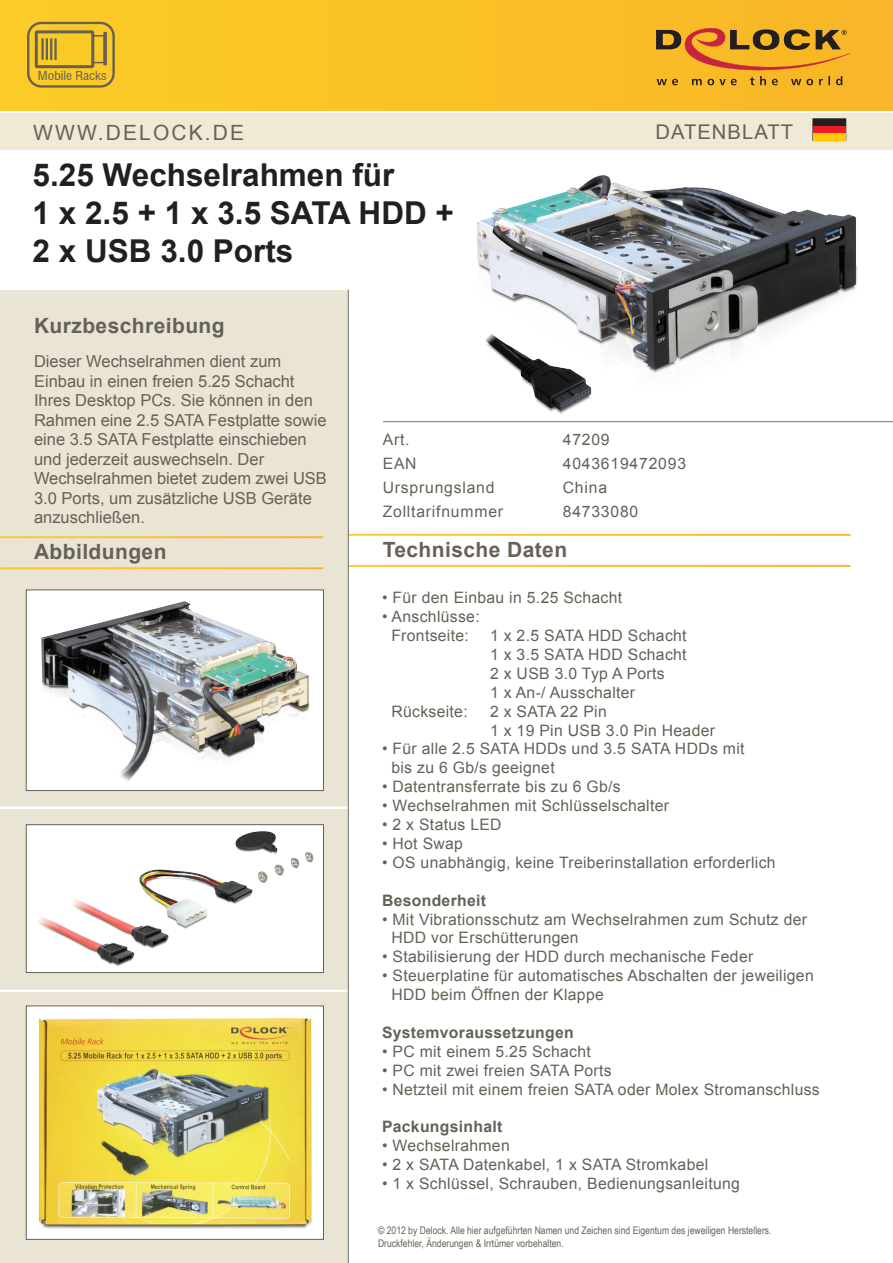
<style>
.page{position:relative;width:893px;height:1263px;background:#fff}
.page>*{position:absolute;margin:0;border:0;box-sizing:border-box;transform-origin:0 0}
.t1{font:700 31.5px/37.8px "Arial";color:#231f20}
.t2{font:700 21px "Arial";letter-spacing:.02em;color:#656156}
.t3{font:700 21px "Arial";letter-spacing:.02em;color:#676255}
.t4{font:21px "Arial";letter-spacing:.1em;color:#656156}
.t5{font:20.25px "Arial";letter-spacing:.05em;color:#656156}
.t6{font:16.5px/19.5px "Arial";color:#656156}
.t7{font:15.75px/18.9px "Arial";letter-spacing:.02em;color:#656156}
.t8{font:15.75px/24px "Arial";letter-spacing:.05em;color:#656156}
.t9{font:700 15.75px "Arial";letter-spacing:.02em;color:#656156}
.t10{font:condensed 12.15px "Swiss 721 BT";color:#656156;scale:1.11 1}
.t11{font:10.5px/13.5px "Arial Narrow";color:#676255}
</style>
<div class="page">
<div style="left:0;top:0;width:893px;height:110px;background:#fac226"></div>
<div style="left:0;top:114px;width:893px;height:36px;background:#efe9d5"></div>
<div style="left:813px;top:119px;width:33px;height:7px;background:#231f20"></div>
<svg style="left:349px;top:534px;width:501px;height:33px"></svg>
<div style="left:0;top:290px;width:349px;height:973px;background:#e9e4d3"></div>
<svg style="left:0;top:536px;width:10px;height:33px"></svg>
<svg style="left:10px;top:536px;width:11px;height:33px"></svg>
<svg style="left:21px;top:536px;width:10px;height:33px"></svg>
<svg style="left:31px;top:536px;width:11px;height:33px"></svg>
<svg style="left:42px;top:536px;width:10px;height:33px"></svg>
<svg style="left:52px;top:536px;width:11px;height:33px"></svg>
<svg style="left:63px;top:536px;width:10px;height:33px"></svg>
<svg style="left:73px;top:536px;width:10px;height:33px"></svg>
<svg style="left:83px;top:536px;width:11px;height:33px"></svg>
<svg style="left:94px;top:536px;width:10px;height:33px"></svg>
<svg style="left:104px;top:536px;width:11px;height:33px"></svg>
<svg style="left:115px;top:536px;width:10px;height:33px"></svg>
<svg style="left:125px;top:536px;width:11px;height:33px"></svg>
<svg style="left:136px;top:536px;width:10px;height:33px"></svg>
<svg style="left:146px;top:536px;width:10px;height:33px"></svg>
<svg style="left:156px;top:536px;width:11px;height:33px"></svg>
<svg style="left:167px;top:536px;width:10px;height:33px"></svg>
<svg style="left:177px;top:536px;width:11px;height:33px"></svg>
<svg style="left:188px;top:536px;width:10px;height:33px"></svg>
<svg style="left:198px;top:536px;width:10px;height:33px"></svg>
<svg style="left:208px;top:536px;width:11px;height:33px"></svg>
<svg style="left:219px;top:536px;width:10px;height:33px"></svg>
<svg style="left:229px;top:536px;width:11px;height:33px"></svg>
<svg style="left:240px;top:536px;width:10px;height:33px"></svg>
<svg style="left:250px;top:536px;width:11px;height:33px"></svg>
<svg style="left:261px;top:536px;width:10px;height:33px"></svg>
<svg style="left:271px;top:536px;width:10px;height:33px"></svg>
<svg style="left:281px;top:536px;width:11px;height:33px"></svg>
<svg style="left:292px;top:536px;width:10px;height:33px"></svg>
<svg style="left:302px;top:536px;width:11px;height:33px"></svg>
<svg style="left:313px;top:536px;width:10px;height:33px"></svg>
<hr style="left:323px;top:536px;width:1px;height:33px;background:#f8b52c">
<hr style="left:383px;top:421px;width:510px;height:1px;background:#70726e">
<hr style="left:0;top:807px;width:349px;height:2px;background:#fff">
<hr style="left:0;top:990px;width:349px;height:2px;background:#fff">
<hr style="left:348px;top:290px;width:1px;height:973px;background:#70726e">
<svg style="left:656px;top:28px;width:195px;height:57px"></svg>
<svg style="left:27px;top:22px;width:88px;height:66px"></svg>
<img style="left:477px;top:123px;width:380px;height:291px">
<div style="left:26px;top:590px;width:297px;height:200px;background:#fff"></div>
<div style="left:26px;top:590px;width:298px;height:201px;border:1px solid #656156"></div>
<img style="left:41px;top:601px;width:268px;height:181px">
<div style="left:26px;top:825px;width:297px;height:147px;background:#fff"></div>
<div style="left:26px;top:824px;width:298px;height:149px;border:1px solid #656156"></div>
<img style="left:38px;top:831px;width:275px;height:135px">
<div style="left:26px;top:1006px;width:297px;height:233px;background:#fff"></div>
<div style="left:26px;top:1006px;width:298px;height:233px;border:1px solid #656156"></div>
<img style="left:38px;top:1018px;width:274px;height:211px">
<p class="t10" style="left:38px;top:68px;width:64px">Mobile Racks</p>
<h2 class="t4" style="left:33px;top:119px;width:212px">WWW.DELOCK.DE</h2>
<p class="t5" style="left:655px;top:119px;width:139px">DATENBLATT</p>
<h1 class="t1" style="left:33px;top:157px;width:423px">5.25 Wechselrahmen für<br>1 x 2.5 + 1 x 3.5 SATA HDD +<br>2 x USB 3.0 Ports</h1>
<h2 class="t2" style="left:34px;top:312px;width:192px">Kurzbeschreibung</h2>
<p class="t6" style="left:34px;top:352px;width:294px">Dieser Wechselrahmen dient zum Einbau in einen freien 5.25 Schacht Ihres Desktop PCs. Sie können in den Rahmen eine 2.5 SATA Festplatte sowie eine 3.5 SATA Festplatte einschieben und jederzeit auswechseln. Der Wechselrahmen bietet zudem zwei USB 3.0 Ports, um zusätzliche USB Geräte anzuschließen.</p>
<h2 class="t2" style="left:34px;top:537px;width:134px">Abbildungen</h2>
<p class="t8" style="left:383px;top:427px;width:122px">Art.<br>EAN<br>Ursprungsland<br>Zolltarifnummer</p>
<p class="t8" style="left:563px;top:427px;width:125px">47209<br>4043619472093<br>China<br>84733080</p>
<h2 class="t3" style="left:383px;top:535px;width:186px">Technische Daten</h2>
<p class="t7" style="left:382px;top:588px;width:242px">• Für den Einbau in 5.25 Schacht</p>
<p class="t7" style="left:382px;top:607px;width:99px;text-align:center">• Anschlüsse:<br>Frontseite:</p>
<p class="t7" style="left:490px;top:626px;width:198px">1 x 2.5 SATA HDD Schacht<br>1 x 3.5 SATA HDD Schacht<br>2 x USB 3.0 Typ A Ports<br>1 x An-/ Ausschalter</p>
<p class="t7" style="left:391px;top:702px;width:78px">Rückseite:</p>
<p class="t7" style="left:490px;top:702px;width:227px">2 x SATA 22 Pin<br>1 x 19 Pin USB 3.0 Pin Header</p>
<p class="t7" style="left:391px;top:740px;width:355px;text-indent:-9px">• Für alle 2.5 SATA HDDs und 3.5 SATA HDDs mit bis zu 6 Gb/s geeignet</p>
<p class="t7" style="left:382px;top:777px;width:240px">• Datentransferrate bis zu 6 Gb/s</p>
<p class="t7" style="left:382px;top:796px;width:289px">• Wechselrahmen mit Schlüsselschalter</p>
<p class="t7" style="left:382px;top:815px;width:121px">• 2 x Status LED</p>
<p class="t7" style="left:382px;top:834px;width:83px">• Hot Swap</p>
<p class="t7" style="left:382px;top:853px;width:395px">• OS unabhängig, keine Treiberinstallation erforderlich</p>
<p class="t9" style="left:382px;top:889px;width:106px">Besonderheit</p>
<p class="t7" style="left:391px;top:910px;width:417px;text-indent:-9px">• Mit Vibrationsschutz am Wechselrahmen zum Schutz der<br>HDD vor Erschütterungen</p>
<p class="t7" style="left:382px;top:947px;width:373px">• Stabilisierung der HDD durch mechanische Feder</p>
<p class="t7" style="left:391px;top:966px;width:424px;text-indent:-9px">• Steuerplatine für automatisches Abschalten der jeweiligen<br>HDD beim Öffnen der Klappe</p>
<p class="t9" style="left:382px;top:1022px;width:193px">Systemvoraussetzungen</p>
<p class="t7" style="left:382px;top:1042px;width:210px">• PC mit einem 5.25 Schacht</p>
<p class="t7" style="left:382px;top:1061px;width:231px">• PC mit zwei freien SATA Ports</p>
<p class="t7" style="left:382px;top:1080px;width:439px">• Netzteil mit einem freien SATA oder Molex Stromanschluss</p>
<p class="t9" style="left:382px;top:1116px;width:122px">Packungsinhalt</p>
<p class="t7" style="left:382px;top:1136px;width:129px">• Wechselrahmen</p>
<p class="t7" style="left:382px;top:1155px;width:328px">• 2 x SATA Datenkabel, 1 x SATA Stromkabel</p>
<p class="t7" style="left:382px;top:1174px;width:359px">• 1 x Schlüssel, Schrauben, Bedienungsanleitung</p>
<p class="t11" style="left:378px;top:1223px;width:395px">© 2012 by Delock. Alle hier aufgeführten Namen und Zeichen sind Eigentum des jeweiligen Herstellers.<br>Druckfehler, Änderungen &amp; Irrtümer vorbehalten.</p>
</div>
